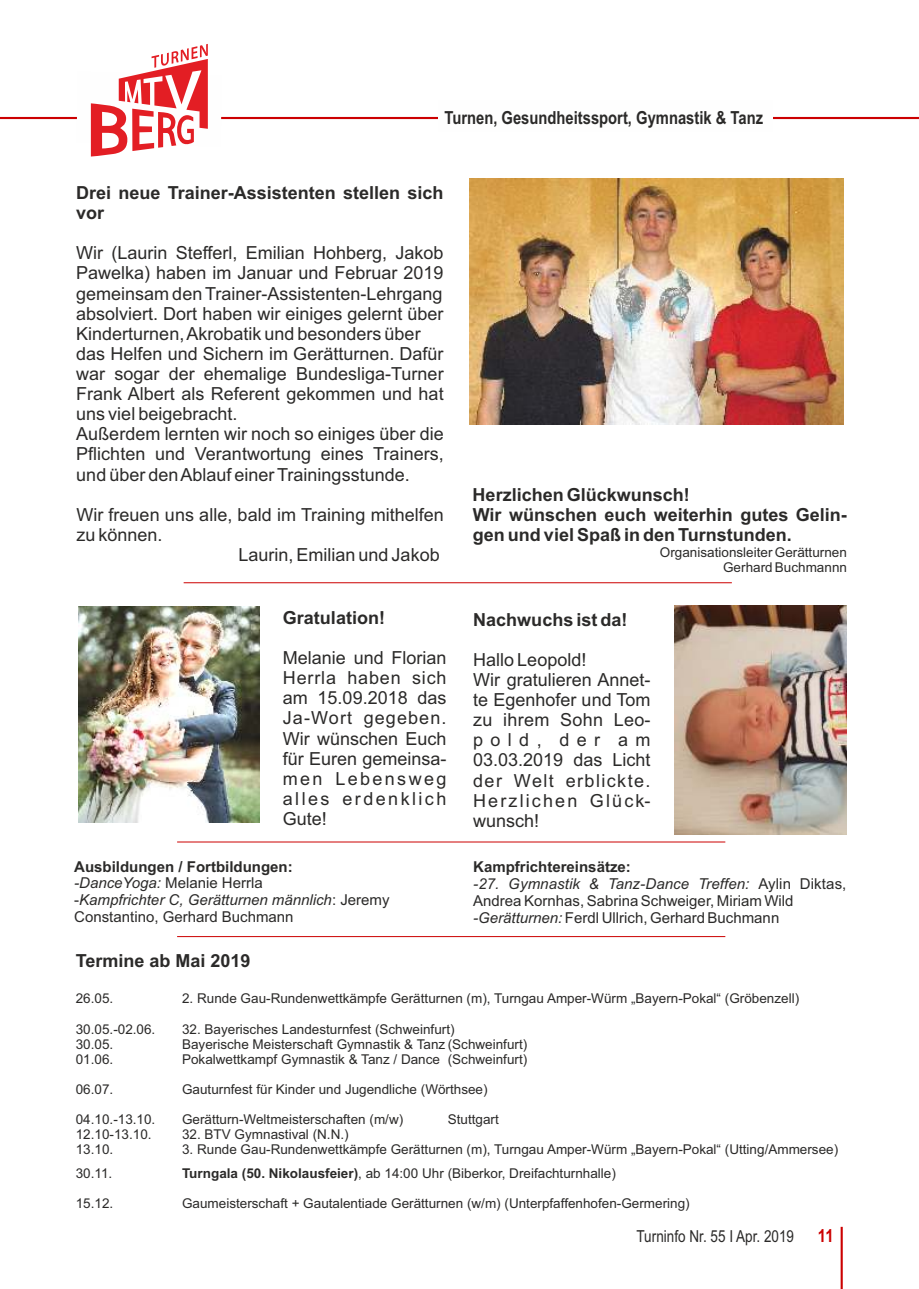
<style>
.page{position:relative;width:919px;height:1289px;background:#fff}
.page>*{position:absolute;margin:0;border:0;box-sizing:border-box;transform-origin:0 0}
.t1{font:18px/20.1px "Arial";color:#2b2a29}
.t2{font:700 18px/20.1px "Arial";color:#2b2a29}
.t3{font:700 18px "Arial Narrow";color:#2b2a29}
.t4{font:700 18px "Arial Narrow";color:#cc0001}
.t5{font:16.5px "Arial Narrow";color:#2b2a29}
.t6{font:15px/16.8px "Arial";color:#2b2a29}
.t7{font:13.5px/15.1px "Arial";color:#2b2a29;text-align:right}
.s1{font-weight:700}
.s2{font-style:italic}
</style>
<div class="page">
<hr style="left:840px;top:1226px;width:2px;height:62px;background:#cc0001">
<hr style="left:0;top:117px;width:918px;height:2px;background:#cc0001">
<div style="left:438px;top:100px;width:334px;height:31px;background:#fefefe"></div>
<svg style="left:76px;top:44px;width:146px;height:112px"></svg>
<hr style="left:177px;top:936px;width:548px;height:1px;background:#cc0001">
<hr style="left:184px;top:582px;width:547px;height:1px;background:#cc0001">
<img style="left:469px;top:178px;width:374px;height:246px">
<img style="left:79px;top:606px;width:180px;height:216px">
<hr style="left:177px;top:841px;width:548px;height:1px;background:#cc0001">
<img style="left:674px;top:606px;width:172px;height:228px">
<p class="t3" style="left:444px;top:111px;width:320px">Turnen, Gesundheitssport, Gymnastik &amp; Tanz</p>
<p class="t2" style="left:76px;top:184px;width:369px">Drei neue Trainer-Assistenten stellen sich vor</p>
<p class="t1" style="left:76px;top:244px;width:369px">Wir (Laurin Stefferl, Emilian Hohberg, Jakob Pawelka) haben im Januar und Februar 2019 gemeinsam den Trainer-Assistenten-Lehrgang absolviert. Dort haben wir einiges gelernt über Kinderturnen, Akrobatik und besonders über das Helfen und Sichern im Gerätturnen. Dafür war sogar der ehemalige Bundesliga-Turner Frank Albert als Referent gekommen und hat uns viel beigebracht.<br>Außerdem lernten wir noch so einiges über die Pflichten und Verantwortung eines Trainers, und über den Ablauf einer Trainingsstunde.</p>
<p class="t1" style="left:76px;top:506px;width:369px">Wir freuen uns alle, bald im Training mithelfen</p>
<p class="t1" style="left:76px;top:526px;width:88px">zu können.</p>
<p class="t1" style="left:238px;top:546px;width:203px">Laurin, Emilian und Jakob</p>
<p class="t2" style="left:283px;top:609px;width:104px">Gratulation!</p>
<p class="t1" style="left:283px;top:649px;width:165px;text-align:justify">Melanie und Florian Herrla haben sich am 15.09.2018 das Ja-Wort gegeben.<br>Wir wünschen Euch für Euren gemeinsa&shy;men Lebensweg alles erdenklich Gute!</p>
<p class="t2" style="left:472px;top:486px;width:375px">Herzlichen Glückwunsch!<br>Wir wünschen euch weiterhin gutes Gelin&shy;gen und viel Spaß in den Turnstunden.</p>
<p class="t7" style="left:660px;top:546px;width:188px">Organisationsleiter Gerätturnen<br>Gerhard Buchmannn</p>
<p class="t2" style="left:473px;top:611px;width:156px">Nachwuchs ist da!</p>
<p class="t1" style="left:473px;top:651px;width:179px">Hallo Leopold!<br>Wir gratulieren Annet&shy;te Egenhofer und Tom zu ihrem Sohn Leo&shy;pold, der am<br>03.03.2019 das Licht der Welt erblickte.<br>Herzlichen Glück&shy;wunsch!</p>
<p class="t6" style="left:74px;top:859px;width:317px"><span class="s1">Ausbildungen / Fortbildungen:<br></span><span class="s2">-DanceYoga:</span> Melanie Herrla<br>-<span class="s2">Kampfrichter C, Gerätturnen männlich</span>: Jeremy Constantino, Gerhard Buchmann</p>
<p class="t6" style="left:473px;top:860px;width:375px"><span class="s1">Kampfrichtereinsätze:<br></span><span class="s2">-27. Gymnastik &amp; Tanz-Dance Treffen:</span> Aylin Diktas, Andrea Kornhas, Sabrina Schweiger, Miriam Wild <span class="s2">-Gerätturnen:</span> Ferdl Ullrich, Gerhard Buchmann</p>
<p class="t2" style="left:76px;top:952px;width:176px">Termine ab Mai 2019</p>
<p class="t7" style="left:76px;top:992px;width:39px">26.05.</p>
<p class="t7" style="left:182px;top:992px;width:618px">2. Runde Gau-Rundenwettkämpfe Gerätturnen (m), Turngau Amper-Würm „Bayern-Pokal“ (Gröbenzell)</p>
<p class="t7" style="left:76px;top:1022px;width:81px">30.05.-02.06.</p>
<p class="t7" style="left:182px;top:1022px;width:274px">32. Bayerisches Landesturnfest (Schweinfurt)</p>
<p class="t7" style="left:76px;top:1037px;width:39px">30.05.</p>
<p class="t7" style="left:182px;top:1037px;width:347px">Bayerische Meisterschaft Gymnastik &amp; Tanz (Schweinfurt)</p>
<p class="t7" style="left:76px;top:1052px;width:39px">01.06.</p>
<p class="t7" style="left:182px;top:1052px;width:347px">Pokalwettkampf Gymnastik &amp; Tanz / Dance (Schweinfurt)</p>
<p class="t7" style="left:76px;top:1082px;width:39px">06.07.</p>
<p class="t7" style="left:182px;top:1082px;width:307px">Gauturnfest für Kinder und Jugendliche (Wörthsee)</p>
<p class="t7" style="left:76px;top:1112px;width:81px">04.10.-13.10.</p>
<p class="t7" style="left:182px;top:1112px;width:223px">Gerätturn-Weltmeisterschaften (m/w)</p>
<p class="t7" style="left:447px;top:1112px;width:53px">Stuttgart</p>
<p class="t7" style="left:76px;top:1127px;width:77px">12.10-13.10.</p>
<p class="t7" style="left:182px;top:1127px;width:168px">32. BTV Gymnastival (N.N.)</p>
<p class="t7" style="left:76px;top:1143px;width:39px">13.10.</p>
<p class="t7" style="left:182px;top:1143px;width:657px">3. Runde Gau-Rundenwettkämpfe Gerätturnen (m), Turngau Amper-Würm „Bayern-Pokal“ (Utting/Ammersee)</p>
<p class="t7" style="left:76px;top:1166px;width:38px">30.11.</p>
<p class="t7" style="left:182px;top:1166px;width:435px"><span class="s1">Turngala (50. Nikolausfeier)</span>, ab 14:00 Uhr (Biberkor, Dreifachturnhalle)</p>
<p class="t7" style="left:76px;top:1196px;width:39px">15.12.</p>
<p class="t7" style="left:182px;top:1196px;width:509px">Gaumeisterschaft + Gautalentiade Gerätturnen (w/m) (Unterpfaffenhofen-Germering)</p>
<p class="t5" style="left:636px;top:1229px;width:159px">Turninfo Nr. 55 I Apr. 2019</p>
<p class="t4" style="left:817px;top:1228px;width:17px">11</p>
</div>
